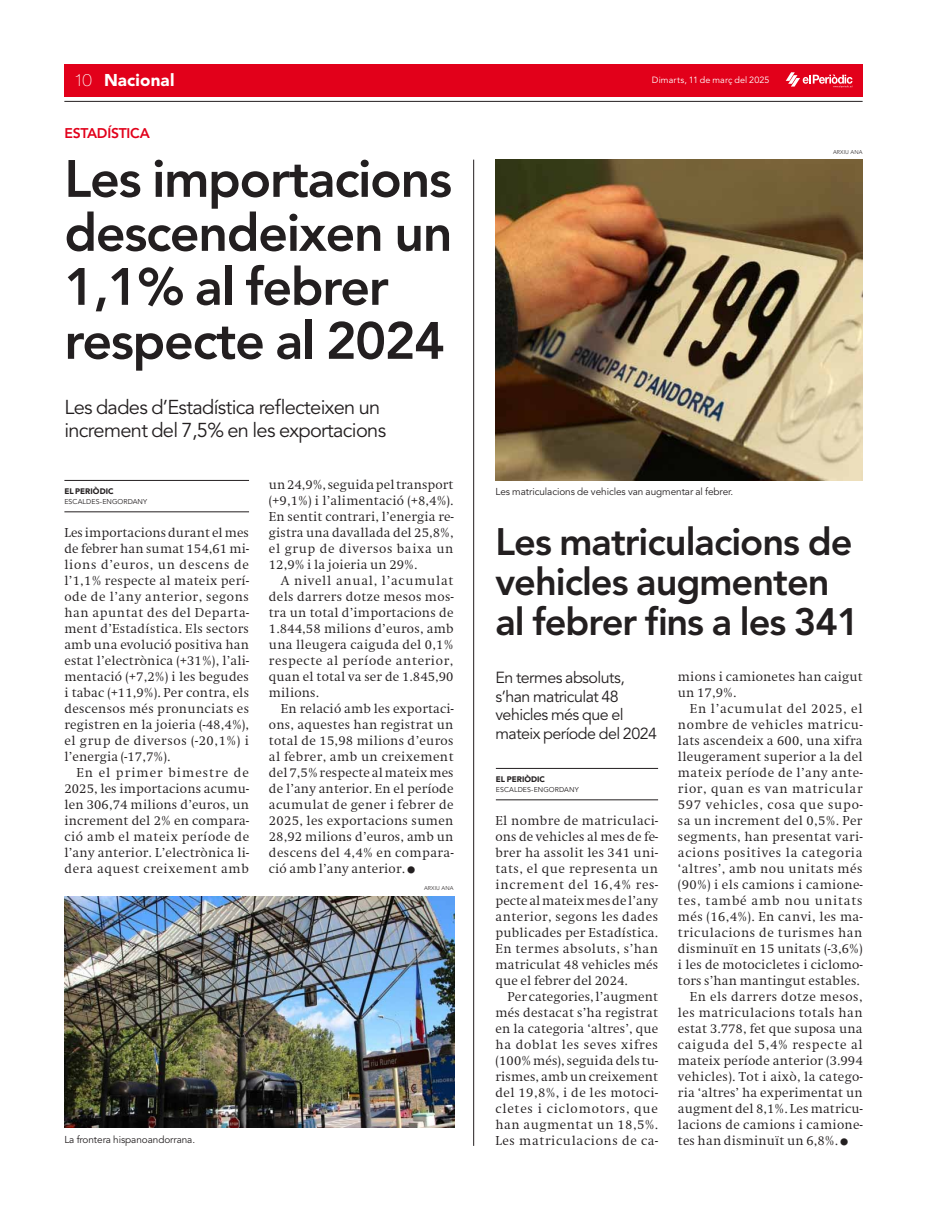
<style>
.page{position:relative;width:927px;height:1220px;background:#fff}
.page>*{position:absolute;margin:0;border:0;box-sizing:border-box;transform-origin:0 0}
.t1{font:800 52px/54px "Avenir LT Std";letter-spacing:-.025em;color:#231f20}
.t2{font:800 38px/40px "Avenir LT Std";letter-spacing:-.025em;color:#231f20}
.t3{font:20px/22.5px "Avenir LT Std";letter-spacing:-.035em;color:#231f20}
.t4{font:900 17px "Avenir LT Std";letter-spacing:.01em;color:#fff}
.t5{font:16px/18.5px "Avenir LT Std";letter-spacing:-.035em;color:#231f20}
.t6{font:800 14px "Avenir LT Std";letter-spacing:-.015em;color:#e2001a}
.t7{font:300 12.5px/16px "Swift ND Std";letter-spacing:.03em;color:#231f20;text-align:justify}
.t8{font:300 12.5px/16px "Swift ND Std";letter-spacing:.01em;color:#231f20}
.t9{font:300 12.5px "Swift ND Std";letter-spacing:.055em;color:#231f20}
.t10{font:300 12.5px "Swift ND Std";letter-spacing:.05em;color:#231f20}
.t11{font:300 12.5px "Swift ND Std";letter-spacing:.06em;color:#231f20}
.t12{font:300 12.5px "Swift ND Std";letter-spacing:.065em;color:#231f20}
.t13{font:10px "Avenir LT Std";letter-spacing:-.01em;color:#231f20}
.t14{font:9px "Avenir LT Std";letter-spacing:.015em;color:#fff}
.t15{font:900 8px "Avenir LT Std";letter-spacing:.005em;color:#231f20}
.t16{font:7px "Avenir LT Std";letter-spacing:.01em;color:#231f20}
.t17{font:300 5.5px "Avenir LT Std";letter-spacing:.015em;color:#231f20}
.s1{font-family:"Helvetica Neue LT Std";font-weight:100}
</style>
<div class="page">
<div style="left:64px;top:64px;width:798px;height:32px;background:#e2001a"></div>
<svg style="left:785px;top:72px;width:67px;height:16px"></svg>
<hr style="left:64px;top:101px;width:798px;height:1px;background:#231f20">
<hr style="left:64px;top:480px;width:185px;height:1px;background:#231f20">
<hr style="left:64px;top:512px;width:185px;height:1px;background:#231f20">
<img style="left:495px;top:160px;width:367px;height:320px">
<hr style="left:473px;top:160px;width:1px;height:986px;background:#231f20">
<img style="left:64px;top:896px;width:390px;height:231px">
<hr style="left:496px;top:768px;width:162px;height:1px;background:#231f20">
<hr style="left:496px;top:799px;width:162px;height:1px;background:#231f20">
<h3 class="t4" style="left:74px;top:70px;width:102px"><span class="s1">10</span> Nacional</h3>
<p class="t14" style="left:652px;top:75px;width:119px">Dimarts, 11 de març del 2025</p>
<p class="t6" style="left:64px;top:125px;width:87px">ESTADÍSTICA</p>
<h1 class="t1" style="left:64px;top:152px;width:390px">Les importacions descendeixen un<br>1,1% al febrer respecte al 2024</h1>
<h3 class="t3" style="left:64px;top:397px;width:323px">Les dades d’Estadística reflecteixen un increment del 7,5% en les exportacions</h3>
<p class="t15" style="left:64px;top:486px;width:51px">EL PERIÒDIC</p>
<p class="t16" style="left:64px;top:498px;width:84px">ESCALDES-ENGORDANY</p>
<p class="t7" style="left:64px;top:525px;width:186px">Les importacions durant el mes de febrer han sumat 154,61 mi&shy;lions d’euros, un descens de l’1,1% respecte al mateix perí&shy;ode de l’any anterior, segons han apuntat des del Departa&shy;ment d’Estadística. Els sectors amb una evolució positiva han estat l’electrònica (+31%), l’ali&shy;mentació (+7,2%) i les begudes i tabac (+11,9%). Per contra, els descensos més pronunciats es registren en la joieria (-48,4%), el grup de diversos (-20,1%) i l’energia (-17,7%).</p>
<p class="t7" style="left:64px;top:765px;width:186px;text-indent:12px">En el primer bimestre de 2025, les importacions acumu&shy;len 306,74 milions d’euros, un increment del 2% en compara&shy;ció amb el mateix període de l’any anterior. L’electrònica li&shy;dera aquest creixement amb</p>
<p class="t7" style="left:269px;top:477px;width:186px">un 24,9%, seguida pel transport (+9,1%) i l’alimentació (+8,4%).<br>En sentit contrari, l’energia re&shy;gistra una davallada del 25,8%, el grup de diversos baixa un 12,9% i la joieria un 29%.</p>
<p class="t7" style="left:269px;top:573px;width:186px;text-indent:12px">A nivell anual, l’acumulat dels darrers dotze mesos mos&shy;tra un total d’importacions de 1.844,58 milions d’euros, amb una lleugera caiguda del 0,1% respecte al període anterior, quan el total va ser de 1.845,90 milions.</p>
<p class="t7" style="left:269px;top:701px;width:186px;text-indent:12px">En relació amb les exportaci&shy;ons, aquestes han registrat un total de 15,98 milions d’euros al febrer, amb un creixement del 7,5% respecte al mateix mes de l’any anterior. En el període acumulat de gener i febrer de 2025, les exportacions sumen 28,92 milions d’euros, amb un descens del 4,4% en compara&shy;ció amb l’any anterior.</p>
<p class="t17" style="left:424px;top:885px;width:31px">ARXIU ANA</p>
<p class="t13" style="left:64px;top:1133px;width:132px">La frontera hispanoandorrana.</p>
<p class="t17" style="left:833px;top:148px;width:31px">ARXIU ANA</p>
<p class="t13" style="left:495px;top:485px;width:239px">Les matriculacions de vehicles van augmentar al febrer.</p>
<h2 class="t2" style="left:495px;top:521px;width:365px">Les matriculacions de vehicles augmenten al febrer fins a les 341</h2>
<p class="t5" style="left:495px;top:669px;width:163px">En termes absoluts, s’han matriculat 48 vehicles més que el mateix període del 2024</p>
<p class="t8" style="left:678px;top:668px;width:186px">mions i camionetes han caigut un 17,9%.</p>
<p class="t9" style="left:690px;top:701px;width:174px">En l’acumulat del 2025, el</p>
<p class="t10" style="left:678px;top:717px;width:186px">nombre de vehicles matricu-</p>
<p class="t7" style="left:678px;top:732px;width:186px">lats ascendeix a 600, una xifra</p>
<p class="t7" style="left:678px;top:748px;width:186px">lleugerament superior a la del</p>
<p class="t7" style="left:678px;top:764px;width:186px">mateix període de l’any ante-</p>
<p class="t10" style="left:678px;top:781px;width:186px">rior, quan es van matricular</p>
<p class="t11" style="left:678px;top:797px;width:186px">597 vehicles, cosa que supo-</p>
<p class="t7" style="left:678px;top:812px;width:186px">sa un increment del 0,5%. Per</p>
<p class="t7" style="left:678px;top:828px;width:186px">segments, han presentat vari-</p>
<p class="t9" style="left:678px;top:845px;width:186px">acions positives la categoria</p>
<p class="t7" style="left:678px;top:860px;width:186px">‘altres’, amb nou unitats més</p>
<p class="t7" style="left:678px;top:876px;width:186px">(90%) i els camions i camione-</p>
<p class="t12" style="left:678px;top:893px;width:186px">tes, també amb nou unitats</p>
<p class="t7" style="left:678px;top:908px;width:186px">més (16,4%). En canvi, les ma-</p>
<p class="t7" style="left:678px;top:924px;width:186px">triculacions de turismes han</p>
<p class="t8" style="left:678px;top:940px;width:186px">disminuït en 15 unitats (-3,6%)</p>
<p class="t7" style="left:678px;top:956px;width:186px">i les de motocicletes i ciclomo-</p>
<p class="t8" style="left:678px;top:972px;width:183px">tors s’han mantingut estables.</p>
<p class="t7" style="left:690px;top:988px;width:174px">En els darrers dotze mesos,</p>
<p class="t7" style="left:678px;top:1004px;width:186px">les matriculacions totals han</p>
<p class="t8" style="left:678px;top:1020px;width:186px">estat 3.778, fet que suposa una</p>
<p class="t9" style="left:678px;top:1037px;width:186px">caiguda del 5,4% respecte al</p>
<p class="t8" style="left:678px;top:1052px;width:186px">mateix període anterior (3.994</p>
<p class="t7" style="left:678px;top:1068px;width:186px">vehicles). Tot i això, la catego-</p>
<p class="t8" style="left:678px;top:1084px;width:186px">ria ‘altres’ ha experimentat un</p>
<p class="t8" style="left:678px;top:1100px;width:186px">augment del 8,1%. Les matricu-</p>
<p class="t7" style="left:678px;top:1116px;width:186px">lacions de camions i camione-</p>
<p class="t8" style="left:678px;top:1132px;width:161px">tes han disminuït un 6,8%.</p>
<p class="t15" style="left:496px;top:774px;width:51px">EL PERIÒDIC</p>
<p class="t16" style="left:496px;top:786px;width:84px">ESCALDES-ENGORDANY</p>
<p class="t7" style="left:495px;top:813px;width:164px">El nombre de matriculaci&shy;ons de vehicles al mes de fe&shy;brer ha assolit les 341 uni&shy;tats, el que representa un increment del 16,4% res&shy;pecte al mateix mes de l’any anterior, segons les dades publicades per Estadística.<br>En termes absoluts, s’han matriculat 48 vehicles més que el febrer del 2024.</p>
<p class="t7" style="left:495px;top:989px;width:164px;text-indent:12px">Per categories, l’augment més destacat s’ha registrat en la categoria ‘altres’, que ha doblat les seves xifres (100% més), seguida dels tu&shy;rismes, amb un creixement del 19,8%, i de les motoci&shy;cletes i ciclomotors, que han augmentat un 18,5%.<br>Les matriculacions de ca-</p>
</div>
